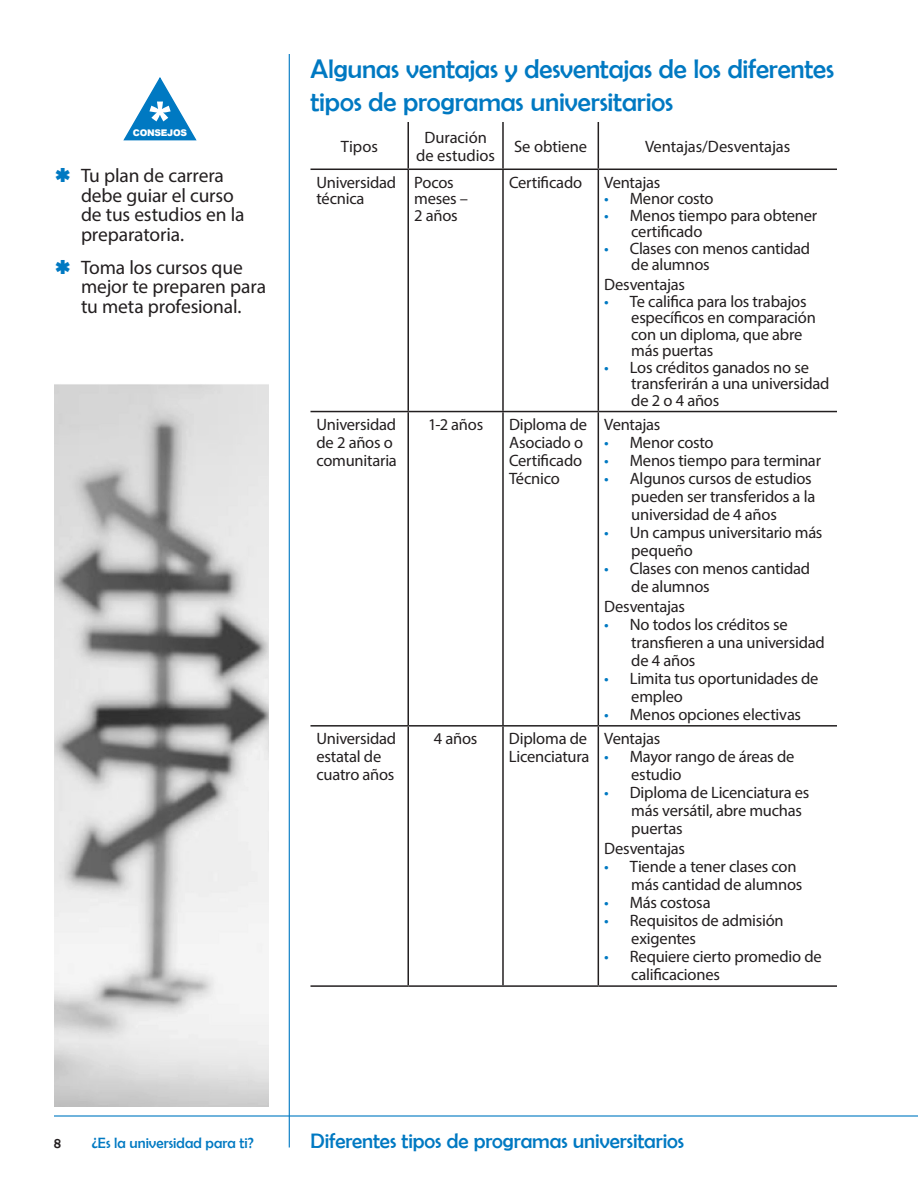
<style>
.page{position:relative;width:918px;height:1188px;background:#fff}
.page>*{position:absolute;margin:0;border:0;box-sizing:border-box;transform-origin:0 0}
.t1{font:900 55.65px "Arial";color:#fff}
.t2{font:27px "Berlin Sans FB";letter-spacing:-.005em;color:#0079c2}
.t3{font:21px "Berlin Sans FB";letter-spacing:-.005em;color:#0079c2}
.t4{font:19.5px/19.5px "Myriad Pro";letter-spacing:-.01em;color:#231f20}
.t5{font:16.5px/18px "Myriad Pro";letter-spacing:-.015em;color:#231f20}
.t6{font:15px "Berlin Sans FB";color:#0079c2}
.t7{font:15px "Berlin Sans FB";color:#231f20}
.t8{font:900 9.15px "Arial";letter-spacing:-.03em;color:#fff}
.s1{color:#0079c2}
</style>
<div class="page">
<hr style="left:54px;top:1115px;width:864px;height:2px;background:#0079c2">
<hr style="left:289px;top:54px;width:1px;height:1094px;background:#0079c2">
<hr style="left:407px;top:122px;width:2px;height:47px;background:#231f20">
<hr style="left:502px;top:122px;width:2px;height:47px;background:#231f20">
<hr style="left:598px;top:122px;width:1px;height:47px;background:#231f20">
<hr style="left:310px;top:169px;width:98px;height:1px;background:#231f20">
<hr style="left:408px;top:169px;width:95px;height:1px;background:#231f20">
<hr style="left:407px;top:170px;width:2px;height:241px;background:#231f20">
<hr style="left:503px;top:169px;width:95px;height:1px;background:#231f20">
<hr style="left:502px;top:170px;width:2px;height:241px;background:#231f20">
<hr style="left:598px;top:169px;width:239px;height:1px;background:#231f20">
<hr style="left:598px;top:170px;width:1px;height:241px;background:#231f20">
<hr style="left:310px;top:411px;width:98px;height:1px;background:#231f20">
<hr style="left:408px;top:411px;width:95px;height:1px;background:#231f20">
<hr style="left:407px;top:412px;width:2px;height:313px;background:#231f20">
<hr style="left:503px;top:411px;width:95px;height:1px;background:#231f20">
<hr style="left:502px;top:412px;width:2px;height:313px;background:#231f20">
<hr style="left:598px;top:411px;width:239px;height:1px;background:#231f20">
<hr style="left:598px;top:412px;width:1px;height:313px;background:#231f20">
<hr style="left:310px;top:725px;width:98px;height:2px;background:#231f20">
<hr style="left:408px;top:725px;width:95px;height:2px;background:#231f20">
<hr style="left:407px;top:727px;width:2px;height:258px;background:#231f20">
<hr style="left:503px;top:725px;width:95px;height:2px;background:#231f20">
<hr style="left:502px;top:727px;width:2px;height:258px;background:#231f20">
<hr style="left:598px;top:725px;width:239px;height:2px;background:#231f20">
<hr style="left:598px;top:727px;width:1px;height:258px;background:#231f20">
<hr style="left:310px;top:985px;width:98px;height:2px;background:#231f20">
<hr style="left:408px;top:985px;width:95px;height:2px;background:#231f20">
<hr style="left:503px;top:985px;width:95px;height:2px;background:#231f20">
<hr style="left:598px;top:985px;width:239px;height:2px;background:#231f20">
<svg style="left:123px;top:77px;width:74px;height:64px"></svg>
<img style="left:54px;top:384px;width:214px;height:723px">
<h3 class="t2" style="left:310px;top:54px;width:525px">Algunas ventajas y desventajas de los diferentes</h3>
<h1 class="t1" style="left:145px;top:82px;width:33px">*</h1>
<h3 class="t2" style="left:310px;top:86px;width:364px">tipos de programas universitarios</h3>
<p class="t8" style="left:133px;top:126px;width:56px">CONSEJOS</p>
<p class="t4" style="left:81px;top:166px;width:165px">Tu plan de carrera debe guiar el curso de tus estudios en la preparatoria.</p>
<p class="t4" style="left:81px;top:257px;width:187px">Toma los cursos que mejor te preparen para tu meta profesional.</p>
<p class="t5" style="left:341px;top:137px;width:39px">Tipos</p>
<p class="t5" style="left:416px;top:128px;width:80px;text-align:center">Duración de estudios</p>
<p class="t5" style="left:514px;top:137px;width:75px">Se obtiene</p>
<p class="t5" style="left:645px;top:137px;width:147px">Ventajas/Desventajas</p>
<p class="t5" style="left:317px;top:174px;width:81px;line-height:16.5px">Universidad técnica</p>
<p class="t5" style="left:414px;top:174px;width:55px;line-height:16.5px">Pocos meses –<br>2 años</p>
<p class="t5" style="left:509px;top:173px;width:75px">Certificado</p>
<p class="t5" style="left:604px;top:173px;width:58px">Ventajas</p>
<p class="t5" style="left:604px;top:190px;width:111px"><span class="s1">•</span> Menor costo</p>
<p class="t5" style="left:631px;top:207px;width:187px;line-height:16.5px;text-indent:-27px"><span class="s1">•</span> Menos tiempo para obtener certificado</p>
<p class="t5" style="left:631px;top:240px;width:180px;line-height:16.5px;text-indent:-27px"><span class="s1">•</span> Clases con menos cantidad de alumnos</p>
<p class="t5" style="left:604px;top:275px;width:82px">Desventajas</p>
<p class="t5" style="left:631px;top:293px;width:186px;line-height:16.5px;text-indent:-27px"><span class="s1">•</span> Te califica para los trabajos específicos en comparación con un diploma, que abre más puertas</p>
<p class="t5" style="left:631px;top:359px;width:200px;line-height:16.5px;text-indent:-27px"><span class="s1">•</span> Los créditos ganados no se transferirán a una universidad de 2 o 4 años</p>
<p class="t5" style="left:317px;top:415px;width:82px">Universidad de 2 años o comunitaria</p>
<p class="t5" style="left:428px;top:415px;width:57px">1-2 años</p>
<p class="t5" style="left:509px;top:415px;width:80px">Diploma de<br>Asociado o<br>Certificado<br>Técnico</p>
<p class="t5" style="left:604px;top:415px;width:58px">Ventajas</p>
<p class="t5" style="left:604px;top:433px;width:111px"><span class="s1">•</span> Menor costo</p>
<p class="t5" style="left:604px;top:451px;width:218px"><span class="s1">•</span> Menos tiempo para terminar</p>
<p class="t5" style="left:631px;top:469px;width:185px;text-indent:-27px"><span class="s1">•</span> Algunos cursos de estudios pueden ser transferidos a la universidad de 4 años</p>
<p class="t5" style="left:631px;top:523px;width:193px;text-indent:-27px"><span class="s1">•</span> Un campus universitario más pequeño</p>
<p class="t5" style="left:631px;top:559px;width:180px;text-indent:-27px"><span class="s1">•</span> Clases con menos cantidad de alumnos</p>
<p class="t5" style="left:604px;top:597px;width:82px">Desventajas</p>
<p class="t5" style="left:631px;top:615px;width:195px;text-indent:-27px"><span class="s1">•</span> No todos los créditos se transfieren a una universidad de 4 años</p>
<p class="t5" style="left:631px;top:669px;width:189px;text-indent:-27px"><span class="s1">•</span> Limita tus oportunidades de empleo</p>
<p class="t5" style="left:604px;top:705px;width:198px"><span class="s1">•</span> Menos opciones electivas</p>
<p class="t5" style="left:317px;top:730px;width:81px">Universidad estatal de cuatro años</p>
<p class="t5" style="left:434px;top:730px;width:45px">4 años</p>
<p class="t5" style="left:509px;top:730px;width:82px">Diploma de<br>Licenciatura</p>
<p class="t5" style="left:604px;top:730px;width:58px">Ventajas</p>
<p class="t5" style="left:631px;top:748px;width:165px;text-indent:-27px"><span class="s1">•</span> Mayor rango de áreas de estudio</p>
<p class="t5" style="left:631px;top:784px;width:180px;text-indent:-27px"><span class="s1">•</span> Diploma de Licenciatura es más versátil, abre muchas puertas</p>
<p class="t5" style="left:604px;top:839px;width:82px">Desventajas</p>
<p class="t5" style="left:631px;top:857px;width:173px;text-indent:-27px"><span class="s1">•</span> Tiende a tener clases con más cantidad de alumnos</p>
<p class="t5" style="left:604px;top:893px;width:108px"><span class="s1">•</span> Más costosa</p>
<p class="t5" style="left:631px;top:911px;width:154px;text-indent:-27px"><span class="s1">•</span> Requisitos de admisión exigentes</p>
<p class="t5" style="left:631px;top:947px;width:192px;text-indent:-27px"><span class="s1">•</span> Requiere cierto promedio de calificaciones</p>
<p class="t7" style="left:54px;top:1134px;width:8px">8</p>
<p class="t6" style="left:92px;top:1134px;width:163px">¿Es la universidad para ti?</p>
<h2 class="t3" style="left:310px;top:1129px;width:375px">Diferentes tipos de programas universitarios</h2>
</div>
